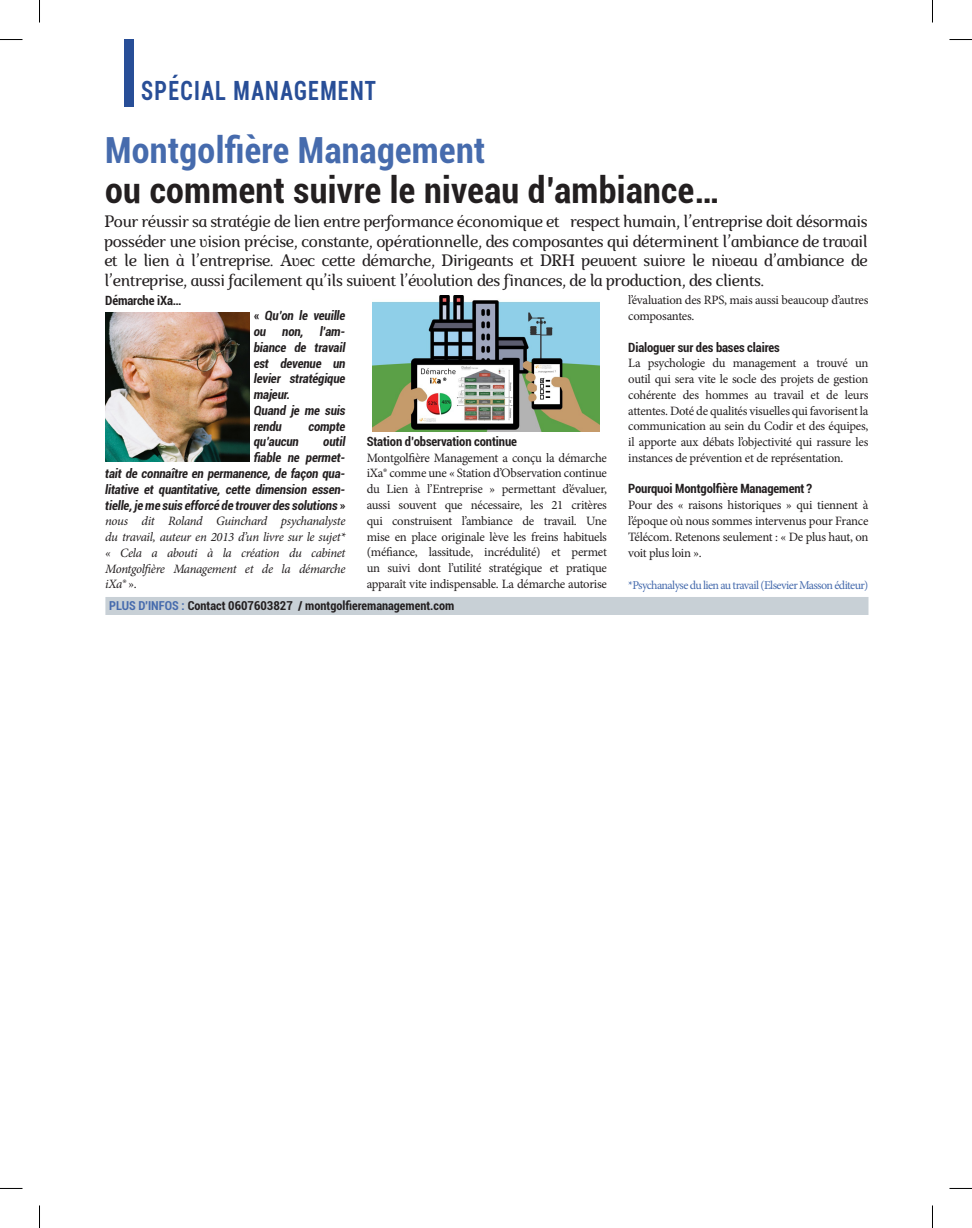
<style>
.page{position:relative;width:972px;height:1228px;background:#fff}
.page>*{position:absolute;margin:0;border:0;box-sizing:border-box;transform-origin:0 0}
.t1{font:700 condensed 36px "Roboto";letter-spacing:.01em;color:#231f20}
.t2{font:700 condensed 36px "Roboto";letter-spacing:.01em;color:#466bad}
.t3{font:700 condensed 26.55px "Roboto";letter-spacing:.06em;color:#284e97;scale:.84 1}
.t4{font:italic 16.5px/19.5px "Marta";letter-spacing:-.02em;color:#231f20;text-align:justify}
.t5{font:12.75px/15.8px "Minion Pro";letter-spacing:-.025em;color:#231f20;text-align:justify}
.t6{font:italic 700 condensed 12.75px/15.8px "Roboto";letter-spacing:-.01em;color:#231f20}
.t7{font:italic 12.75px/15.8px "Minion Pro";letter-spacing:-.03em;color:#231f20;text-align:justify}
.t8{font:700 condensed 12.75px "Roboto";letter-spacing:-.01em;color:#231f20}
.t9{font:700 condensed 12.3px "Roboto";color:#231f20}
.t10{font:12px "Minion Pro";letter-spacing:-.05em;color:#466bad}
.s1{font-style:normal}
.s2{color:#466bad}
</style>
<div class="page">
<img style="left:105px;top:312px;width:145px;height:149px">
<img style="left:373px;top:295px;width:226px;height:136px">
<div style="left:125px;top:40px;width:9px;height:67px;background:#284e97"></div>
<div style="left:105px;top:597px;width:763px;height:18px;background:#c8d0d6"></div>
<svg style="left:0;top:39px;width:22px;height:1px"></svg>
<svg style="left:949px;top:39px;width:23px;height:1px"></svg>
<svg style="left:0;top:1187px;width:22px;height:1px"></svg>
<svg style="left:950px;top:1187px;width:22px;height:1px"></svg>
<svg style="left:39px;top:0;width:1px;height:22px"></svg>
<svg style="left:39px;top:1205px;width:1px;height:22px"></svg>
<svg style="left:932px;top:0;width:1px;height:22px"></svg>
<svg style="left:932px;top:1205px;width:1px;height:22px"></svg>
<p class="t3" style="left:141px;top:71px;width:281px">SPÉCIAL MANAGEMENT</p>
<p class="t2" style="left:105px;top:125px;width:382px">Montgolfière Management</p>
<p class="t1" style="left:105px;top:165px;width:615px">ou comment suivre le niveau d’ambiance…</p>
<p class="t4" style="left:104px;top:212px;width:765px">Pour réussir sa stratégie de lien entre performance économique et respect humain, l’entreprise doit désormais posséder une vision précise, constante, opérationnelle, des composantes qui déterminent l’ambiance de travail et le lien à l’entreprise. Avec cette démarche, Dirigeants et DRH peuvent suivre le niveau d’ambiance de l’entreprise, aussi facilement qu’ils suivent l’évolution des finances, de la production, des clients.</p>
<p class="t8" style="left:105px;top:291px;width:78px">Démarche iXa…</p>
<p class="t6" style="left:254px;top:307px;width:93px"><span class="s1">«</span> Qu’on le veuille ou</p>
<p class="t6" style="left:254px;top:323px;width:93px;text-align:justify;text-indent:66px">l’am&shy;biance de travail est devenue un levier stratégique majeur.</p>
<p class="t6" style="left:254px;top:402px;width:93px">Quand je me suis rendu</p>
<p class="t6" style="left:282px;top:323px;width:23px">non,</p>
<p class="t6" style="left:308px;top:418px;width:38px">compte</p>
<p class="t6" style="left:105px;top:433px;width:242px;text-align:right">outil<br>fiable ne permet-<br>tait de connaître en permanence, de façon qua&shy;litative et quantitative, cette dimension essen&shy;tielle, je me suis efforcé de trouver des solutions <span class="s1">»</span></p>
<p class="t7" style="left:105px;top:513px;width:242px">nous dit Roland Guinchard psychanalyste du travail, auteur en 2013 d’un livre sur le sujet* « Cela a abouti à la création du cabinet Montgolfière Management et de la démarche iXa® <span class="s1">».</span></p>
<p class="t6" style="left:254px;top:433px;width:47px">qu’aucun</p>
<p class="t8" style="left:367px;top:432px;width:152px">Station d’observation continue</p>
<p class="t5" style="left:367px;top:449px;width:242px">Montgolfière Management a conçu la démarche iXa® comme une « Station d’Observation continue du Lien à l’Entreprise » permettant d’évaluer, aussi souvent que nécessaire, les 21 critères qui construisent l’ambiance de travail. Une mise en place originale lève les freins habituels (méfiance, lassitude, incrédulité) et permet un suivi dont l’utilité stratégique et pratique apparaît vite indispensable. La démarche autorise</p>
<p class="t9" style="left:109px;top:597px;width:347px"><span class="s2">PLUS D'INFOS :</span> Contact 0607603827 / montgolfieremanagement.com</p>
<p class="t5" style="left:628px;top:292px;width:242px">l’évaluation des RPS, mais aussi beaucoup d’autres composantes.</p>
<p class="t8" style="left:628px;top:338px;width:153px">Dialoguer sur des bases claires</p>
<p class="t5" style="left:628px;top:355px;width:242px">La psychologie du management a trouvé un outil qui sera vite le socle des projets de gestion cohérente des hommes au travail et de leurs attentes. Doté de qualités visuelles qui favorisent la communication au sein du Codir et des équipes, il apporte aux débats l’objectivité qui rassure les instances de prévention et de représentation.</p>
<p class="t8" style="left:628px;top:480px;width:185px">Pourquoi Montgolfière Management ?</p>
<p class="t5" style="left:628px;top:497px;width:242px">Pour des « raisons historiques » qui tiennent à l’époque où nous sommes intervenus pour France Télécom. Retenons seulement : « De plus haut, on voit plus loin ».</p>
<p class="t10" style="left:628px;top:576px;width:242px">*Psychanalyse du lien au travail (Elsevier Masson éditeur)</p>
</div>
